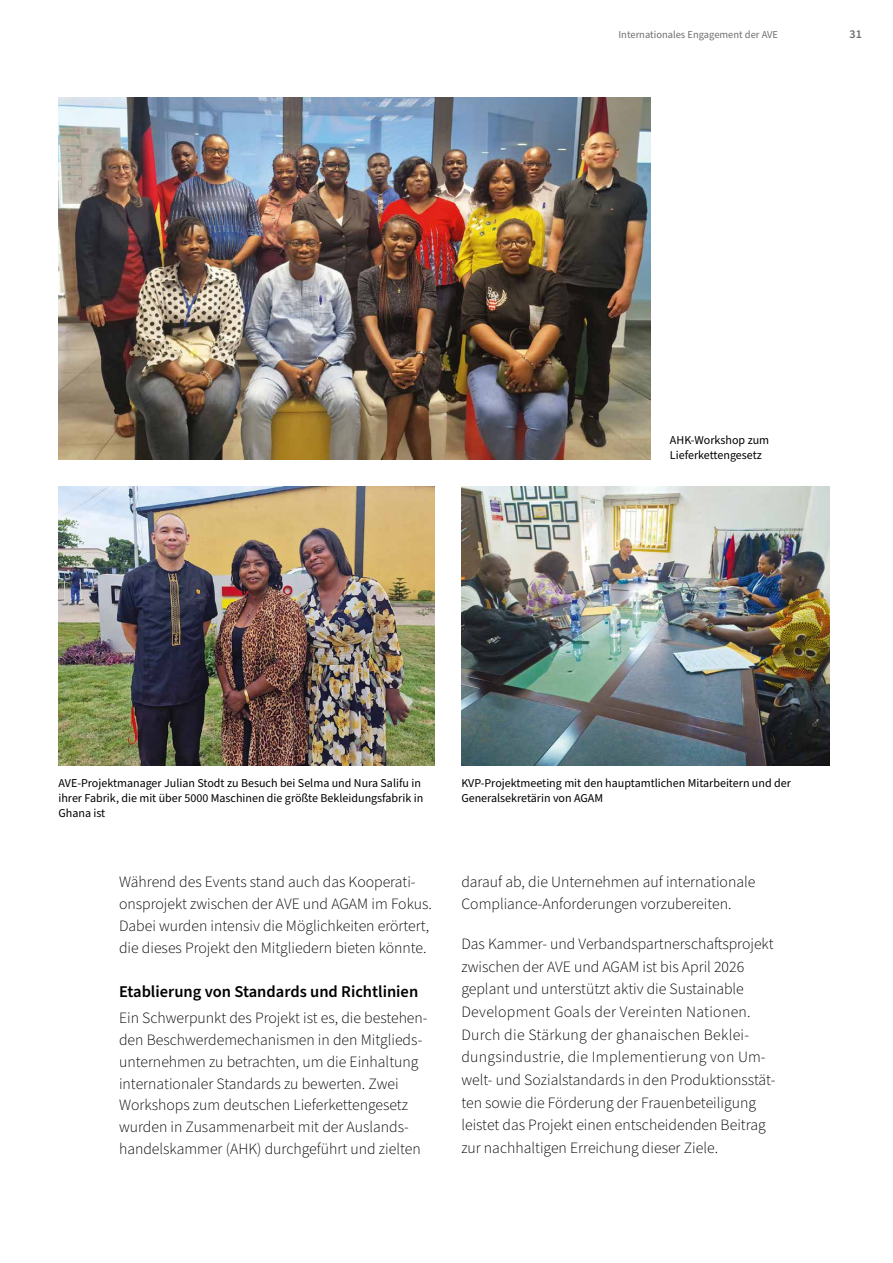
<style>
.page{position:relative;width:893px;height:1263px;background:#fff}
.page>*{position:absolute;margin:0;border:0;box-sizing:border-box;transform-origin:0 0}
.t1{font:600 16.5px "Source Sans Pro";color:#000}
.t2{font:300 15.75px/22.6px "Source Sans Pro";color:#000}
.t3{font:12px/15px "Source Sans Pro";color:#000}
.t4{font:600 12px "Source Sans Pro";color:#706f6f}
.t5{font:10.5px "Source Sans Pro";color:#706f6f}
</style>
<div class="page">
<img style="left:58px;top:487px;width:377px;height:278px">
<img style="left:461px;top:487px;width:368px;height:278px">
<img style="left:58px;top:98px;width:593px;height:361px">
<p class="t5" style="left:618px;top:27px;width:161px">Internationales Engagement der AVE</p>
<p class="t4" style="left:850px;top:26px;width:14px">31</p>
<p class="t3" style="left:670px;top:433px;width:101px">AHK-Workshop zum<br>Lieferkettengesetz</p>
<p class="t3" style="left:58px;top:776px;width:366px">AVE-Projektmanager Julian Stodt zu Besuch bei Selma und Nura Salifu in ihrer Fabrik, die mit über 5000 Maschinen die größte Bekleidungsfabrik in<br>Ghana ist</p>
<p class="t3" style="left:461px;top:776px;width:331px">KVP-Projektmeeting mit den hauptamtlichen Mitarbeitern und der<br>Generalsekretärin von AGAM</p>
<p class="t2" style="left:119px;top:871px;width:314px;line-height:22px">Während des Events stand auch das Kooperati&shy;onsprojekt zwischen der AVE und AGAM im Fokus.<br>Dabei wurden intensiv die Möglichkeiten erörtert, die dieses Projekt den Mitgliedern bieten könnte.</p>
<p class="t1" style="left:119px;top:980px;width:301px">Etablierung von Standards und Richtlinien</p>
<p class="t2" style="left:119px;top:1007px;width:310px;line-height:21.9px">Ein Schwerpunkt des Projekt ist es, die bestehen&shy;den Beschwerdemechanismen in den Mitglieds&shy;unternehmen zu betrachten, um die Einhaltung internationaler Standards zu bewerten. Zwei Workshops zum deutschen Lieferkettengesetz wurden in Zusammenarbeit mit der Auslands&shy;handelskammer (AHK) durchgeführt und zielten</p>
<p class="t2" style="left:461px;top:871px;width:295px">darauf ab, die Unternehmen auf internationale<br>Compliance-Anforderungen vorzubereiten.</p>
<p class="t2" style="left:461px;top:933px;width:315px">Das Kammer- und Verbandspartnerschaftsprojekt zwischen der AVE und AGAM ist bis April 2026 geplant und unterstützt aktiv die Sustainable Development Goals der Vereinten Nationen.<br>Durch die Stärkung der ghanaischen Beklei&shy;dungsindustrie, die Implementierung von Um&shy;welt- und Sozialstandards in den Produktionsstät&shy;ten sowie die Förderung der Frauenbeteiligung leistet das Projekt einen entscheidenden Beitrag zur nachhaltigen Erreichung dieser Ziele.</p>
</div>
